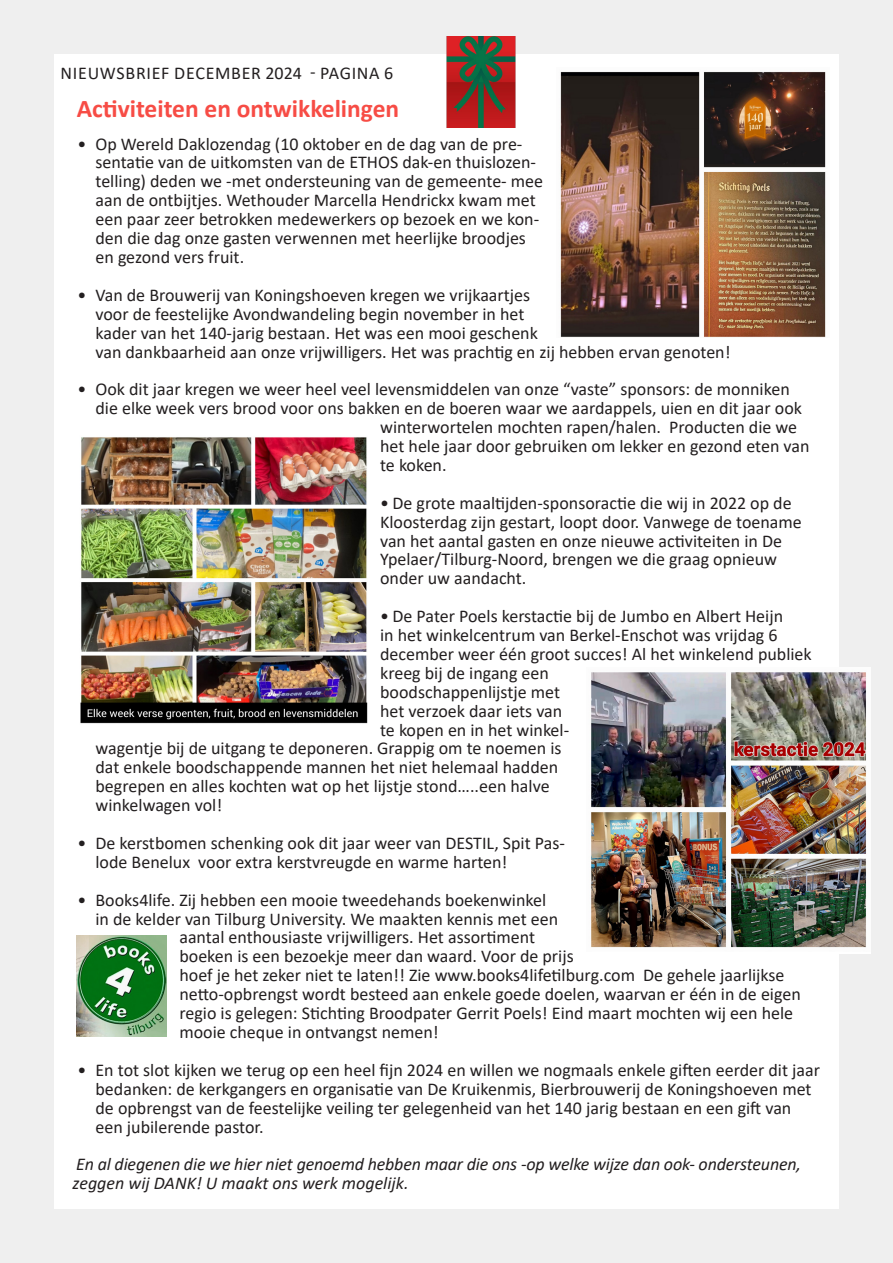
<style>
.page{position:relative;width:893px;height:1263px;background:#efefef}
.page>*{position:absolute;margin:0;border:0;box-sizing:border-box;transform-origin:0 0}
.t1{font:700 25.5px "Calibri";color:#f74c45}
.t2{font:18px/18.9px "Calibri";color:#231f20}
.t3{font:italic 18px "Calibri";letter-spacing:-.01em;color:#231f20}
.t4{font:18px "Calibri";letter-spacing:.04em;color:#231f20}
</style>
<div class="page">
<div style="left:54px;top:54px;width:785px;height:1155px;background:#fff"></div>
<img style="left:80px;top:437px;width:287px;height:287px">
<img style="left:560px;top:71px;width:266px;height:267px">
<img style="left:77px;top:935px;width:90px;height:101px">
<img style="left:591px;top:668px;width:279px;height:283px">
<img style="left:446px;top:36px;width:70px;height:91px">
<p class="t4" style="left:61px;top:61px;width:334px">NIEUWSBRIEF DECEMBER 2024 - PAGINA 6</p>
<p class="t1" style="left:77px;top:90px;width:324px">Activiteiten en ontwikkelingen</p>
<p class="t2" style="left:96px;top:134px;width:449px;text-indent:-18px">• Op Wereld Daklozendag (10 oktober en de dag van de pre&shy;sentatie van de uitkomsten van de ETHOS dak-en thuislozen&shy;telling) deden we -met ondersteuning van de gemeente- mee aan de ontbijtjes. Wethouder Marcella Hendrickx kwam met een paar zeer betrokken medewerkers op bezoek en we kon&shy;den die dag onze gasten verwennen met heerlijke broodjes en gezond vers fruit.</p>
<p class="t2" style="left:96px;top:285px;width:637px;text-indent:-18px">• Van de Brouwerij van Koningshoeven kregen we vrijkaartjes<br>voor de feestelijke Avondwandeling begin november in het<br>kader van het 140-jarig bestaan. Het was een mooi geschenk<br>van dankbaarheid aan onze vrijwilligers. Het was prachtig en zij hebben ervan genoten!</p>
<p class="t2" style="left:78px;top:379px;width:714px">• Ook dit jaar kregen we weer heel veel levensmiddelen van onze “vaste” sponsors: de monniken</p>
<p class="t2" style="left:96px;top:398px;width:708px">die elke week vers brood voor ons bakken en de boeren waar we aardappels, uien en dit jaar ook</p>
<p class="t2" style="left:380px;top:417px;width:418px">winterwortelen mochten rapen/halen. Producten die we</p>
<p class="t2" style="left:380px;top:436px;width:431px">het hele jaar door gebruiken om lekker en gezond eten van</p>
<p class="t2" style="left:380px;top:455px;width:68px">te koken.</p>
<p class="t2" style="left:380px;top:493px;width:423px">• De grote maaltijden-sponsoractie die wij in 2022 op de Kloosterdag zijn gestart, loopt door. Vanwege de toename van het aantal gasten en onze nieuwe activiteiten in De Ypelaer/Tilburg-Noord, brengen we die graag opnieuw onder uw aandacht.</p>
<p class="t2" style="left:380px;top:606px;width:404px">• De Pater Poels kerstactie bij de Jumbo en Albert Heijn</p>
<p class="t2" style="left:380px;top:625px;width:399px">in het winkelcentrum van Berkel-Enschot was vrijdag 6</p>
<p class="t2" style="left:380px;top:644px;width:433px">december weer één groot succes! Al het winkelend publiek</p>
<p class="t2" style="left:380px;top:663px;width:170px">kreeg bij de ingang een</p>
<p class="t2" style="left:380px;top:682px;width:181px">boodschappenlijstje met</p>
<p class="t2" style="left:380px;top:701px;width:184px">het verzoek daar iets van</p>
<p class="t2" style="left:380px;top:720px;width:191px">te kopen en in het winkel-</p>
<p class="t2" style="left:96px;top:738px;width:467px">wagentje bij de uitgang te deponeren. Grappig om te noemen is</p>
<p class="t2" style="left:96px;top:757px;width:464px">dat enkele boodschappende mannen het niet helemaal hadden</p>
<p class="t2" style="left:96px;top:776px;width:456px">begrepen en alles kochten wat op het lijstje stond…..een halve</p>
<p class="t2" style="left:96px;top:795px;width:128px">winkelwagen vol!</p>
<p class="t2" style="left:96px;top:833px;width:471px;text-indent:-18px">• De kerstbomen schenking ook dit jaar weer van DESTIL, Spit Pas&shy;lode Benelux voor extra kerstvreugde en warme harten!</p>
<p class="t2" style="left:78px;top:890px;width:470px">• Books4life. Zij hebben een mooie tweedehands boekenwinkel</p>
<p class="t2" style="left:96px;top:909px;width:464px">in de kelder van Tilburg University. We maakten kennis met een</p>
<p class="t2" style="left:179px;top:927px;width:357px">aantal enthousiaste vrijwilligers. Het assortiment</p>
<p class="t2" style="left:179px;top:946px;width:396px">boeken is een bezoekje meer dan waard. Voor de prijs</p>
<p class="t2" style="left:179px;top:965px;width:607px">hoef je het zeker niet te laten!! Zie www.books4lifetilburg.com De gehele jaarlijkse</p>
<p class="t2" style="left:179px;top:984px;width:623px">netto-opbrengst wordt besteed aan enkele goede doelen, waarvan er één in de eigen</p>
<p class="t2" style="left:179px;top:1003px;width:615px">regio is gelegen: Stichting Broodpater Gerrit Poels! Eind maart mochten wij een hele</p>
<p class="t2" style="left:179px;top:1022px;width:261px">mooie cheque in ontvangst nemen!</p>
<p class="t2" style="left:96px;top:1060px;width:726px;text-indent:-18px">• En tot slot kijken we terug op een heel fijn 2024 en willen we nogmaals enkele giften eerder dit jaar bedanken: de kerkgangers en organisatie van De Kruikenmis, Bierbrouwerij de Koningshoeven met de opbrengst van de feestelijke veiling ter gelegenheid van het 140 jarig bestaan en een gift van een jubilerende pastor.</p>
<p class="t3" style="left:76px;top:1152px;width:726px">En al diegenen die we hier niet genoemd hebben maar die ons -op welke wijze dan ook- ondersteunen,</p>
<p class="t3" style="left:73px;top:1171px;width:337px">zeggen wij DANK! U maakt ons werk mogelijk.</p>
</div>
